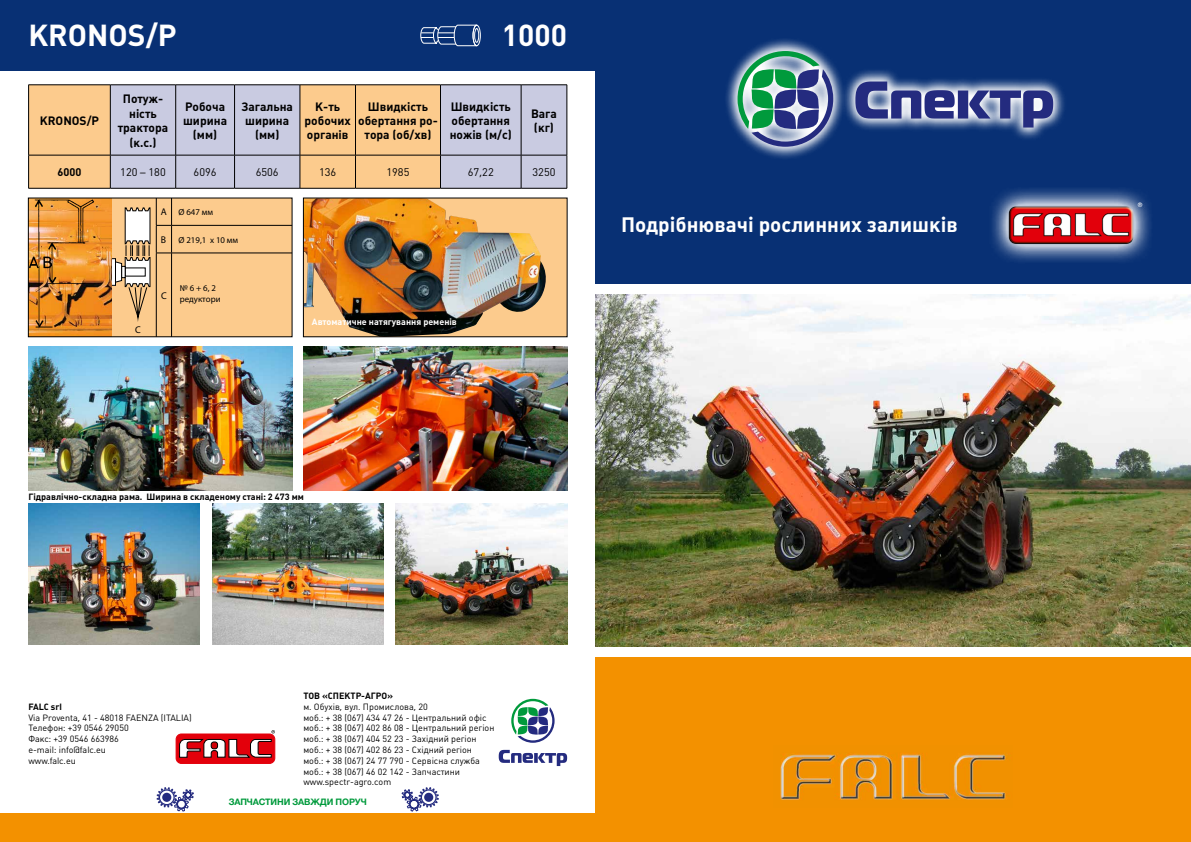
<style>
.page{position:relative;width:1191px;height:842px;background:#fff}
.page>*{position:absolute;margin:0;border:0;box-sizing:border-box;transform-origin:0 0}
.t1{font:700 30px "Plumb";color:#fff}
.t2{font:700 20.6px "Plumb";color:#fff}
.t3{font:700 12px/14.4px "Plumb";color:#000;text-align:center}
.t4{font:11px "Plumb";color:#000}
.t5{font:700 11px "Plumb";color:#000}
.t6{font:700 9.8px "Plumb C";color:#000}
.t7{font:9px/10.8px "Plumb";color:#000}
.t8{font:700 9px "Plumb";color:#000}
.t9{font:700 9px "Plumb";color:#fff}
.t10{font:700 9px "Helvetica Neue Cyr";letter-spacing:-.015em;color:#009a3c}
.t11{font:8.8px/10.6px "Plumb C";color:#000}
.s1{font-weight:700;font-size:9.8px}
.s2{font-family:"Myriad Pro"}
</style>
<div class="page">
<div style="left:0;top:814px;width:1191px;height:28px;background:#f39100"></div>
<div style="left:595px;top:0;width:596px;height:283px;background:#083074"></div>
<div style="left:595px;top:658px;width:596px;height:184px;background:#f39100"></div>
<img style="left:780px;top:753px;width:230px;height:47px">
<img style="left:595px;top:295px;width:596px;height:351px">
<div style="left:0;top:0;width:595px;height:71px;background:#083074"></div>
<img style="left:992px;top:189px;width:159px;height:72px">
<svg style="left:511px;top:699px;width:43px;height:44px"></svg>
<svg style="left:499px;top:750px;width:68px;height:16px"></svg>
<div style="left:29px;top:86px;width:81px;height:102px;background:#fccb8d"></div>
<svg style="left:111px;top:86px;width:455px;height:102px;background:#d6c9c5"></svg>
<hr style="left:110px;top:85px;width:1px;height:70px;background:#000">
<hr style="left:175px;top:85px;width:1px;height:70px;background:#000">
<hr style="left:234px;top:85px;width:1px;height:70px;background:#000">
<hr style="left:300px;top:85px;width:1px;height:70px;background:#000">
<hr style="left:355px;top:85px;width:1px;height:70px;background:#000">
<hr style="left:28px;top:155px;width:82px;height:1px;background:#000">
<hr style="left:110px;top:155px;width:66px;height:1px;background:#000">
<hr style="left:110px;top:155px;width:1px;height:33px;background:#000">
<hr style="left:176px;top:155px;width:58px;height:1px;background:#000">
<hr style="left:175px;top:155px;width:1px;height:33px;background:#000">
<hr style="left:234px;top:155px;width:66px;height:1px;background:#000">
<hr style="left:234px;top:155px;width:1px;height:33px;background:#000">
<hr style="left:300px;top:155px;width:55px;height:1px;background:#000">
<hr style="left:300px;top:155px;width:1px;height:33px;background:#000">
<hr style="left:355px;top:155px;width:85px;height:1px;background:#000">
<hr style="left:355px;top:155px;width:1px;height:33px;background:#000">
<hr style="left:440px;top:155px;width:81px;height:1px;background:#000">
<hr style="left:521px;top:155px;width:46px;height:1px;background:#000">
<hr style="left:28px;top:188px;width:82px;height:1px;background:#000">
<hr style="left:110px;top:188px;width:66px;height:1px;background:#000">
<hr style="left:176px;top:188px;width:58px;height:1px;background:#000">
<hr style="left:234px;top:188px;width:66px;height:1px;background:#000">
<hr style="left:300px;top:188px;width:55px;height:1px;background:#000">
<hr style="left:355px;top:188px;width:85px;height:1px;background:#000">
<hr style="left:440px;top:188px;width:81px;height:1px;background:#000">
<hr style="left:521px;top:188px;width:46px;height:1px;background:#000">
<hr style="left:28px;top:85px;width:82px;height:1px;background:#000">
<hr style="left:28px;top:85px;width:1px;height:70px;background:#000">
<hr style="left:110px;top:85px;width:66px;height:1px;background:#000">
<hr style="left:176px;top:85px;width:58px;height:1px;background:#000">
<hr style="left:234px;top:85px;width:66px;height:1px;background:#000">
<hr style="left:300px;top:85px;width:55px;height:1px;background:#000">
<hr style="left:355px;top:85px;width:85px;height:1px;background:#000">
<hr style="left:440px;top:85px;width:81px;height:1px;background:#000">
<hr style="left:440px;top:85px;width:1px;height:70px;background:#000">
<hr style="left:521px;top:85px;width:46px;height:1px;background:#000">
<hr style="left:521px;top:85px;width:1px;height:70px;background:#000">
<hr style="left:566px;top:85px;width:1px;height:70px;background:#000">
<hr style="left:28px;top:155px;width:1px;height:33px;background:#000">
<hr style="left:440px;top:155px;width:1px;height:33px;background:#000">
<hr style="left:521px;top:155px;width:1px;height:33px;background:#000">
<hr style="left:566px;top:155px;width:1px;height:33px;background:#000">
<div style="left:28px;top:198px;width:264px;height:139px;background:#fccb8d"></div>
<hr style="left:172px;top:225px;width:120px;height:1px;background:#000">
<svg style="left:156px;top:200px;width:16px;height:54px"></svg>
<hr style="left:156px;top:253px;width:1px;height:84px;background:#000">
<hr style="left:172px;top:253px;width:120px;height:1px;background:#000">
<hr style="left:171px;top:253px;width:1px;height:84px;background:#000">
<img style="left:30px;top:200px;width:120px;height:135px">
<div style="left:176px;top:734px;width:99px;height:29px;background:#e3000b;border-radius:5px"></div>
<div style="left:176px;top:734px;width:99px;height:30px;border:1px solid #e3000b;border-radius:5px"></div>
<svg style="left:179px;top:730px;width:96px;height:28px"></svg>
<div style="left:303px;top:198px;width:264px;height:139px;background:#fccb8d"></div>
<img style="left:305px;top:200px;width:241px;height:135px">
<svg style="left:726px;top:39px;width:338px;height:119px"></svg>
<svg style="left:737px;top:51px;width:96px;height:96px;background:#638d9a"></svg>
<svg style="left:855px;top:81px;width:198px;height:47px;background:#6471a5"></svg>
<div style="left:473px;top:25px;width:7px;height:21px;border:1px solid #fff;border-radius:50%"></div>
<div style="left:474px;top:28px;width:5px;height:15px;border:1px solid #fff;border-radius:50%"></div>
<svg style="left:420px;top:25px;width:57px;height:21px"></svg>
<svg style="left:157px;top:787px;width:36px;height:24px"></svg>
<svg style="left:402px;top:787px;width:37px;height:24px"></svg>
<img style="left:28px;top:347px;width:264px;height:143px">
<img style="left:28px;top:504px;width:172px;height:141px">
<img style="left:396px;top:504px;width:171px;height:141px">
<img style="left:303px;top:347px;width:264px;height:143px">
<img style="left:212px;top:504px;width:172px;height:141px">
<h1 class="t1" style="left:28px;top:18px;width:150px">KRONOS/P</h1>
<h1 class="t1" style="left:502px;top:18px;width:67px">1000</h1>
<h3 class="t3" style="left:40px;top:113px;width:61px">KRONOS/P</h3>
<h3 class="t3" style="left:118px;top:92px;width:52px">Потуж&shy;ність трактора (к.с.)</h3>
<h3 class="t3" style="left:183px;top:99px;width:46px">Робоча ширина (мм)</h3>
<h3 class="t3" style="left:241px;top:99px;width:53px">Загальна ширина (мм)</h3>
<h3 class="t3" style="left:304px;top:99px;width:48px">К-ть робочих органів</h3>
<h3 class="t3" style="left:358px;top:99px;width:81px">Швидкість обертання ро&shy;тора (об/хв)</h3>
<h3 class="t3" style="left:450px;top:99px;width:64px;text-align:left">Швидкість обертання ножів (м/с)</h3>
<h3 class="t3" style="left:531px;top:106px;width:27px;text-align:left">Вага (кг)</h3>
<p class="t5" style="left:57px;top:166px;width:25px">6000</p>
<p class="t4" style="left:120px;top:166px;width:47px">120 – 180</p>
<p class="t4" style="left:194px;top:166px;width:24px">6096</p>
<p class="t4" style="left:256px;top:166px;width:24px">6506</p>
<p class="t4" style="left:319px;top:166px;width:19px">136</p>
<p class="t4" style="left:386px;top:166px;width:24px">1985</p>
<p class="t4" style="left:468px;top:166px;width:27px">67,22</p>
<p class="t4" style="left:532px;top:166px;width:24px">3250</p>
<p class="t11" style="left:161px;top:207px;width:54px"><span class="s1">A</span> <span class="s2">Ø</span> 647 мм</p>
<p class="t11" style="left:161px;top:234px;width:79px"><span class="s1">B</span> <span class="s2">Ø</span> 219,1 x 10 мм</p>
<p class="t6" style="left:135px;top:324px;width:7px">C</p>
<p class="t6" style="left:161px;top:290px;width:7px">C</p>
<p class="t11" style="left:180px;top:283px;width:42px">№ 6 + 6, 2 редуктори</p>
<p class="t9" style="left:312px;top:317px;width:146px">Автоматичне натягування ременів</p>
<h2 class="t2" style="left:621px;top:212px;width:338px">Подрібнювачі рослинних залишків</h2>
<p class="t8" style="left:28px;top:492px;width:277px">Гідравлічно-складна рама. Ширина в складеному стані: 2 473 мм</p>
<p class="t8" style="left:28px;top:701px;width:35px">FALC srl</p>
<p class="t7" style="left:28px;top:712px;width:165px">Via Proventa, 41 - 48018 FAENZA (ITALIA)<br>Телефон: +39 0546 29050<br>Факс: +39 0546 663986<br>e-mail: info@falc.eu<br>www.falc.eu</p>
<p class="t8" style="left:303px;top:691px;width:91px">ТОВ «СПЕКТР-АГРО»</p>
<p class="t7" style="left:303px;top:701px;width:192px">м. Обухів, вул. Промислова, 20<br>моб.: + 38 (067) 434 47 26 - Центральний офіс моб.: + 38 (067) 402 86 08 - Центральний регіон моб.: + 38 (067) 404 52 23 - Західний регіон моб.: + 38 (067) 402 86 23 - Східний регіон<br>моб.: + 38 (067) 24 77 790 - Сервісна служба моб.: + 38 (067) 46 02 142 - Запчастини www.spectr-agro.com</p>
<p class="t10" style="left:229px;top:797px;width:140px">ЗАПЧАСТИНИ ЗАВЖДИ ПОРУЧ</p>
</div>
